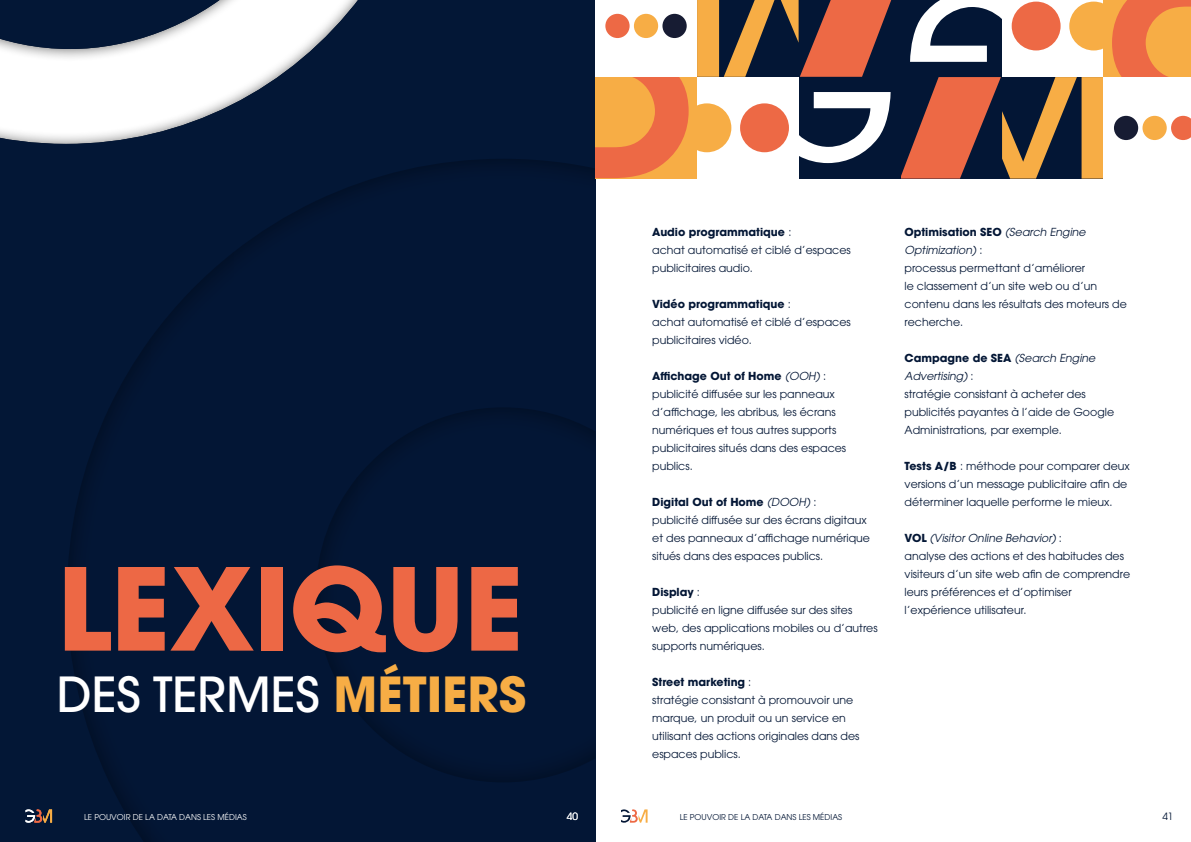
<style>
.page{position:relative;width:1191px;height:842px;background:#fff}
.page>*{position:absolute;margin:0;border:0;box-sizing:border-box;transform-origin:0 0}
.t1{font:700 113px "ITC Avant Garde Pro";letter-spacing:-.01em;color:#ed6845}
.t2{font:500 48px "ITC Avant Garde Pro";color:#fff}
.t3{font:11px/18px "ITC Avant Garde Pro";color:#031635}
.t4{font:10px "ITC Avant Garde Pro";color:#fff}
.t5{font:10px "ITC Avant Garde Pro";color:#031635}
.t6{font:8px "ITC Avant Garde Pro";color:#fff}
.t7{font:8px "ITC Avant Garde Pro";color:#031635}
.s1{font-weight:700;color:#f7ad45}
.s2{font-weight:700}
.s3{font-style:italic}
</style>
<div class="page">
<div style="left:0;top:0;width:595px;height:842px;background:#031736"></div>
<div style="left:0;top:0;width:428px;height:145px;background:#000;opacity:.6"></div>
<svg style="left:697px;top:103px;width:34px;height:49px;background:#f8b962"></svg>
<div style="left:740px;top:103px;width:49px;height:49px;background:#ed6945;border-radius:50%"></div>
<svg style="left:900px;top:77px;width:203px;height:102px;background:#83533d"></svg>
<div style="left:799px;top:77px;width:101px;height:102px;background:#031635"></div>
<svg style="left:799px;top:92px;width:91px;height:71px"></svg>
<div style="left:595px;top:77px;width:102px;height:102px;background:#f7ad45"></div>
<svg style="left:595px;top:77px;width:93px;height:101px"></svg>
<div style="left:1114px;top:116px;width:24px;height:24px;background:#171c33;border-radius:50%"></div>
<div style="left:1142px;top:116px;width:24px;height:24px;background:#f7ad45;border-radius:50%"></div>
<svg style="left:1171px;top:116px;width:20px;height:24px"></svg>
<div style="left:798px;top:0;width:102px;height:77px;background:#031635"></div>
<svg style="left:1069px;top:2px;width:34px;height:48px;background:#f8ba62"></svg>
<div style="left:1011px;top:2px;width:49px;height:48px;background:#ed6945;border-radius:50%"></div>
<svg style="left:697px;top:0;width:194px;height:77px"></svg>
<div style="left:900px;top:0;width:101px;height:77px;background:#031635"></div>
<svg style="left:910px;top:0;width:92px;height:62px"></svg>
<div style="left:1103px;top:0;width:88px;height:77px;background:#f7ad45"></div>
<svg style="left:1112px;top:0;width:79px;height:77px"></svg>
<div style="left:662px;top:14px;width:24px;height:24px;background:#171c33;border-radius:50%"></div>
<div style="left:634px;top:14px;width:24px;height:24px;background:#f7ad45;border-radius:50%"></div>
<div style="left:605px;top:14px;width:24px;height:24px;background:#ed6945;border-radius:50%"></div>
<svg style="left:26px;top:809px;width:26px;height:14px"></svg>
<svg style="left:621px;top:809px;width:26px;height:14px"></svg>
<h1 class="t1" style="left:57px;top:533px;width:468px">LEXIQUE</h1>
<h2 class="t2" style="left:57px;top:663px;width:471px">DES TERMES <span class="s1">MÉTIERS</span></h2>
<p class="t3" style="left:652px;top:223px;width:200px"><span class="s2">Audio programmatique</span> :<br>achat automatisé et ciblé d’espaces publicitaires audio.</p>
<p class="t3" style="left:652px;top:295px;width:200px"><span class="s2">Vidéo programmatique</span> :<br>achat automatisé et ciblé d’espaces publicitaires vidéo.</p>
<p class="t3" style="left:652px;top:367px;width:195px"><span class="s2">Affichage Out of Home</span> <span class="s3">(OOH)</span>: publicité diffusée sur les panneaux d’affichage, les abribus, les écrans numériques et tous autres supports publicitaires situés dans des espaces publics.</p>
<p class="t3" style="left:652px;top:493px;width:219px"><span class="s2">Digital Out of Home</span> <span class="s3">(DOOH)</span>:<br>publicité diffusée sur des écrans digitaux et des panneaux d’affichage numérique situés dans des espaces publics.</p>
<p class="t3" style="left:652px;top:583px;width:227px"><span class="s2">Display</span> :<br>publicité en ligne diffusée sur des sites web, des applications mobiles ou d’autres supports numériques.</p>
<p class="t3" style="left:652px;top:673px;width:209px"><span class="s2">Street marketing</span> :<br>stratégie consistant à promouvoir une marque, un produit ou un service en utilisant des actions originales dans des espaces publics.</p>
<p class="t3" style="left:904px;top:223px;width:224px"><span class="s2">Optimisation SEO</span> <span class="s3">(Search Engine<br>Optimization)</span> :<br>processus permettant d’améliorer<br>le classement d’un site web ou d’un contenu dans les résultats des moteurs de recherche.</p>
<p class="t3" style="left:904px;top:349px;width:211px"><span class="s2">C a m p a g n e d e S EA</span> <span class="s3">(Search Engine<br>Advertising)</span> :<br>stratégie consistant à acheter des publicités payantes à l’aide de Google<br>Administrations, par exemple.</p>
<p class="t3" style="left:904px;top:457px;width:227px"><span class="s2">Tests A/B</span> : méthode pour comparer deux versions d’un message publicitaire afin de déterminer laquelle performe le mieux.</p>
<p class="t3" style="left:904px;top:529px;width:227px"><span class="s2">VO L</span> <span class="s3">(Visitor Online Behavior)</span> :<br>analyse des actions et des habitudes des visiteurs d’un site web afin de comprendre leurs préférences et d’optimiser l’expérience utilisateur.</p>
<p class="t6" style="left:84px;top:812px;width:164px">LE POUVOIR DE LA DATA DANS LES MÉDIAS</p>
<p class="t4" style="left:567px;top:810px;width:13px">40</p>
<p class="t7" style="left:679px;top:812px;width:164px">LE POUVOIR DE LA DATA DANS LES MÉDIAS</p>
<p class="t5" style="left:1162px;top:810px;width:13px">41</p>
</div>
